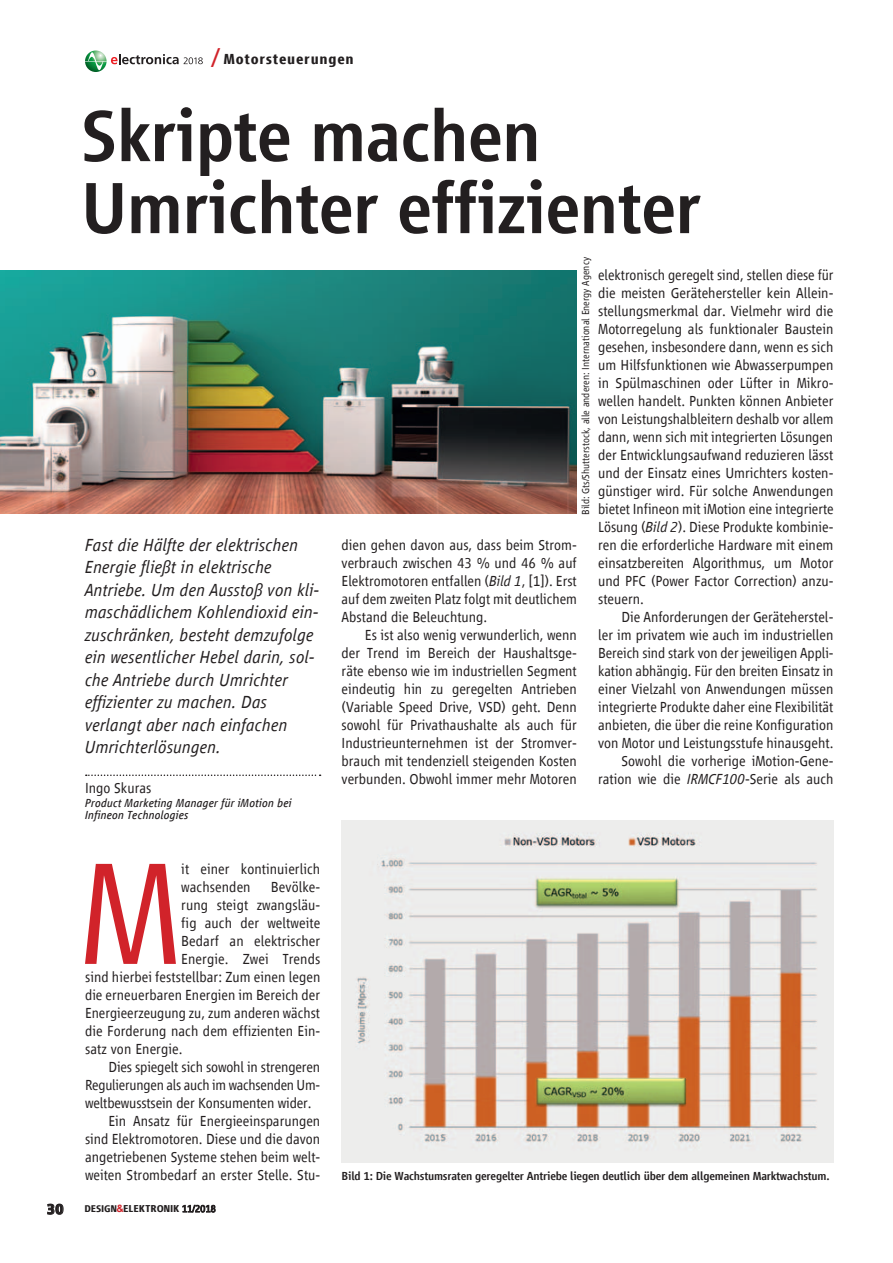
<style>
.page{position:relative;width:893px;height:1263px;background:#fff}
.page>*{position:absolute;margin:0;border:0;box-sizing:border-box;transform-origin:0 0}
.t_Fliesstext_Initial{font:300 150px "Vialog LT Com";color:#d1232a}
.t_Headline{font:500 75px/72px "Vialog LT Com";letter-spacing:-.015em;color:#231f20}
.t_Vorspann{font:italic 300 18px/22.5px "Vialog LT Com";letter-spacing:.005em;color:#231f20}
.t_Fliesstext_mE{font:300 15px/18px "Vialog LT Com";color:#231f20;text-align:justify}
.t_Fliesstext_Initial-2{font:300 15px/18px "Vialog LT Com";letter-spacing:.005em;color:#231f20}
.t_Rubrik{font:700 15px "Vialog LT Com";letter-spacing:.05em;color:#231f20}
.t_Autor{font:300 15px "Vialog LT Com";color:#231f20}
.t_BU{font:500 12px "Vialog LT Com";letter-spacing:-.02em;color:#231f20}
.t_Autoreninfo{font:italic 12px/12px "Vialog LT Com";letter-spacing:.01em;color:#231f20}
.t_Bildquelle{font:300 10.5px "Vialog LT Com";color:#231f20}
.t1{font:700 10.35px "Vialog LT Com";color:#231f20}
.s1{font-family:"Phenomena";font-size:27px;color:#d1232a}
.s2{font-size:10.05px}
.s3{font-family:"Arial";font-size:10.05px;color:#d1232a}
.s4{font-weight:300}
.s5{font-style:italic}
</style>
<div class="page">
<svg style="left:183px;top:1205px;width:32px;height:7px"></svg>
<svg style="left:47px;top:1204px;width:16px;height:10px"></svg>
<img style="left:0;top:270px;width:577px;height:244px">
<img style="left:342px;top:820px;width:491px;height:342px">
<svg style="left:86px;top:774px;width:235px;height:2px"></svg>
<svg style="left:85px;top:50px;width:118px;height:22px"></svg>
<p class="t_Rubrik" style="left:211px;top:51px;width:144px"><span class="s1">/</span> Motorsteuerungen</p>
<p class="t_Headline" style="left:81px;top:101px;width:622px">Skripte machen<br>Umrichter effizienter</p>
<p class="t_Vorspann" style="left:85px;top:533px;width:236px">Fast die Hälfte der elektrischen<br>Energie fließt in elektrische<br>Antriebe. Um den Ausstoß von kli&shy;maschädlichem Kohlendioxid ein&shy;zuschränken, besteht demzufolge ein wesentlicher Hebel darin, sol&shy;che Antriebe durch Umrichter effizienter zu machen. Das verlangt aber nach einfachen<br>Umrichterlösungen.</p>
<p class="t_Autor" style="left:85px;top:780px;width:68px">Ingo Skuras</p>
<p class="t_Autoreninfo" style="left:85px;top:797px;width:208px">Product Marketing Manager für iMotion bei<br>Infineon Technologies</p>
<p class="t_Fliesstext_Initial" style="left:80px;top:831px;width:103px">M</p>
<p class="t_Fliesstext_Initial-2" style="left:181px;top:860px;width:141px">it einer kontinuierlich wachsenden</p>
<p class="t_Fliesstext_Initial-2" style="left:271px;top:878px;width:51px">Bevölke-</p>
<p class="t_Fliesstext_Initial-2" style="left:181px;top:896px;width:141px">rung steigt zwangsläu-</p>
<p class="t_Fliesstext_Initial-2" style="left:181px;top:914px;width:141px">fig auch der weltweite</p>
<p class="t_Fliesstext_Initial-2" style="left:181px;top:932px;width:141px">Bedarf an elektrischer</p>
<p class="t_Fliesstext_Initial-2" style="left:181px;top:950px;width:141px">Energie. Zwei Trends</p>
<p class="t_Fliesstext_Initial-2" style="left:85px;top:968px;width:237px">sind hierbei feststellbar: Zum einen legen</p>
<p class="t_Fliesstext_Initial-2" style="left:85px;top:986px;width:237px">die erneuerbaren Energien im Bereich der</p>
<p class="t_Fliesstext_Initial-2" style="left:85px;top:1004px;width:237px">Energieerzeugung zu, zum anderen wächst</p>
<p class="t_Fliesstext_Initial-2" style="left:85px;top:1022px;width:237px">die Forderung nach dem effizienten Ein-</p>
<p class="t_Fliesstext_Initial-2" style="left:85px;top:1040px;width:99px">satz von Energie.</p>
<p class="t_Fliesstext_mE" style="left:85px;top:1058px;width:237px;text-indent:23px">Dies spiegelt sich sowohl in strengeren Regulierungen als auch im wachsenden Um&shy;weltbewusstsein der Konsumenten wider.</p>
<p class="t_Fliesstext_mE" style="left:85px;top:1112px;width:237px;text-indent:23px">Ein Ansatz für Energieeinsparungen sind Elektromotoren. Diese und die davon angetriebenen Systeme stehen beim welt&shy;weiten Strombedarf an erster Stelle. Stu-</p>
<p class="t_Rubrik" style="left:47px;top:1201px;width:18px">30</p>
<p class="t1" style="left:84px;top:1203px;width:133px"><span class="s2">DESIGN</span><span class="s3">&amp;</span>ELEKTRONIK <span class="s4">11/2018</span></p>
<p class="t_Bildquelle" style="left:580px;top:515px;width:259px;rotate:-90deg">Bild: Gts/Shutterstock, alle anderen: International Energy Agency</p>
<p class="t_Fliesstext_mE" style="left:598px;top:266px;width:237px">elektronisch geregelt sind, stellen diese für die meisten Gerätehersteller kein Allein&shy;stellungsmerkmal dar. Vielmehr wird die Motorregelung als funktionaler Baustein gesehen, insbesondere dann, wenn es sich um Hilfsfunktionen wie Abwasserpumpen in Spülmaschinen oder Lüfter in Mikro&shy;wellen handelt. Punkten können Anbieter von Leistungshalbleitern deshalb vor allem dann, wenn sich mit integrierten Lösungen der Entwicklungsaufwand reduzieren lässt und der Einsatz eines Umrichters kosten&shy;günstiger wird. Für solche Anwendungen bietet Infineon mit iMotion eine integrierte Lösung (<span class="s5">Bild 2</span>). Diese Produkte kombinie&shy;ren die erforderliche Hardware mit einem einsatzbereiten Algorithmus, um Motor und PFC (Power Factor Correction) anzu&shy;steuern.</p>
<p class="t_Fliesstext_mE" style="left:598px;top:608px;width:237px;text-indent:23px">Die Anforderungen der Geräteherstel&shy;ler im privatem wie auch im industriellen Bereich sind stark von der jeweiligen Appli&shy;kation abhängig. Für den breiten Einsatz in einer Vielzahl von Anwendungen müssen integrierte Produkte daher eine Flexibilität anbieten, die über die reine Konfiguration von Motor und Leistungsstufe hinausgeht.</p>
<p class="t_Fliesstext_mE" style="left:598px;top:752px;width:237px;text-align:right">Sowohl die vorherige iMotion-Gene&shy;ration wie die <span class="s5">IRMCF100</span>-Serie als auch</p>
<p class="t_Fliesstext_mE" style="left:342px;top:536px;width:237px">dien gehen davon aus, dass beim Strom&shy;verbrauch zwischen 43 % und 46 % auf Elektromotoren entfallen (<span class="s5">Bild 1</span>, [1]). Erst auf dem zweiten Platz folgt mit deutlichem Abstand die Beleuchtung.</p>
<p class="t_Fliesstext_mE" style="left:342px;top:626px;width:237px;text-indent:23px">Es ist also wenig verwunderlich, wenn der Trend im Bereich der Haushaltsge&shy;räte ebenso wie im industriellen Segment eindeutig hin zu geregelten Antrieben (Variable Speed Drive, VSD) geht. Denn sowohl für Privathaushalte als auch für Industrieunternehmen ist der Stromver&shy;brauch mit tendenziell steigenden Kosten verbunden. Obwohl immer mehr Motoren</p>
<p class="t_BU" style="left:342px;top:1169px;width:489px">Bild 1: Die Wachstumsraten geregelter Antriebe liegen deutlich über dem allgemeinen Marktwachstum.</p>
</div>
